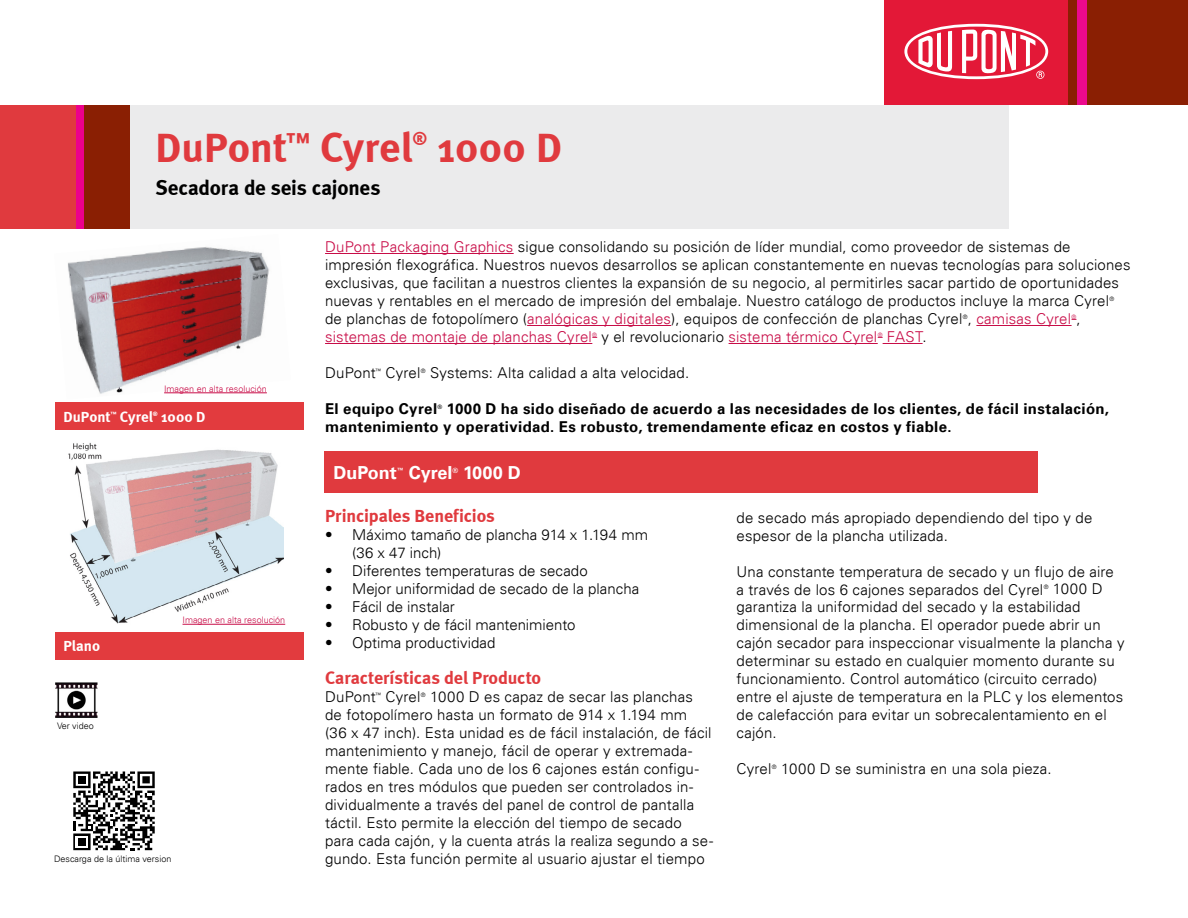
<style>
.page{position:relative;width:1188px;height:918px;background:#fff}
.page>*{position:absolute;margin:0;border:0;box-sizing:border-box;transform-origin:0 0}
.t1{font:700 42px "Meta";letter-spacing:.005em;color:#e03a3e}
.t2{font:700 21px "Meta";letter-spacing:-.01em;color:#000}
.t3{font:700 18px "Meta";letter-spacing:-.005em;color:#e03a3e}
.t4{font:700 18px "Univers LT";color:#fff}
.t5{font:300 15px/18px "Univers LT";letter-spacing:.01em;color:#000}
.t6{font:700 15px/18px "Univers LT";letter-spacing:.025em;color:#000}
.t7{font:300 15px "Univers LT";letter-spacing:.01em;color:#c80c47}
.t8{font:700 15px "Meta";letter-spacing:.005em;color:#fff}
.t9{font:300 9px "Univers LT";color:#c80c47}
.t10{font:300 9px "Univers LT";color:#000}
.t11{font:700 7.2px "Univers LT";color:#fff}
.t12{font:300 6px "Univers LT";color:#000}
.t13{font:300 6px "Univers LT";color:#c80c47}
.t14{font:700 6px "Meta";color:#fff}
.t15{font:700 6px "Univers LT";color:#000}
.s1{color:#c80c47}
.s2{color:#000}
</style>
<div class="page">
<hr style="left:325px;top:253px;width:189px;height:1px;background:#c80c47">
<hr style="left:527px;top:325px;width:144px;height:1px;background:#c80c47">
<hr style="left:976px;top:325px;width:96px;height:1px;background:#c80c47">
<hr style="left:325px;top:343px;width:267px;height:1px;background:#c80c47">
<hr style="left:729px;top:343px;width:149px;height:1px;background:#c80c47">
<hr style="left:883px;top:343px;width:40px;height:1px;background:#c80c47">
<div style="left:324px;top:451px;width:714px;height:42px;background:#e03a3e"></div>
<div style="left:55px;top:402px;width:248px;height:27px;background:#e23b3e"></div>
<div style="left:55px;top:632px;width:248px;height:27px;background:#e23b3e"></div>
<div style="left:75px;top:105px;width:9px;height:124px;background:#ec008c"></div>
<div style="left:0;top:105px;width:76px;height:124px;background:#e03a3e"></div>
<div style="left:84px;top:105px;width:46px;height:124px;background:#8a1f03"></div>
<div style="left:131px;top:105px;width:878px;height:124px;background:#ebebec"></div>
<img style="left:55px;top:682px;width:43px;height:35px">
<img style="left:68px;top:247px;width:202px;height:147px">
<hr style="left:164px;top:393px;width:103px;height:1px;background:#c80c47">
<img style="left:68px;top:442px;width:215px;height:183px">
<hr style="left:183px;top:624px;width:102px;height:1px;background:#c80c47">
<div style="left:1068px;top:0;width:120px;height:104px;background:#8a1f03"></div>
<div style="left:1077px;top:0;width:10px;height:104px;background:#ec098d"></div>
<div style="left:885px;top:0;width:183px;height:104px;background:#e31837"></div>
<svg style="left:904px;top:24px;width:144px;height:55px"></svg>
<svg style="left:73px;top:771px;width:82px;height:79px"></svg>
<h1 class="t1" style="left:156px;top:122px;width:259px">DuPont<sup>™</sup> Cyrel</h1>
<p class="t3" style="left:413px;top:128px;width:16px">®</p>
<h1 class="t1" style="left:437px;top:122px;width:126px">1000 D</h1>
<h2 class="t2" style="left:156px;top:175px;width:226px">Secadora de seis cajones</h2>
<p class="t5" style="left:325px;top:238px;width:807px"><span class="s1">DuPont Packaging Graphics</span> sigue consolidando su posición de líder mundial, como proveedor de sistemas de impresión flexográfica. Nuestros nuevos desarrollos se aplican constantemente en nuevas tecnologías para soluciones exclusivas, que facilitan a nuestros clientes la expansión de su negocio, al permitirles sacar partido de oportunidades nuevas y rentables en el mercado de impresión del embalaje. Nuestro catálogo de productos incluye la marca Cyrel</p>
<p class="t12" style="left:1110px;top:295px;width:6px">®</p>
<p class="t9" style="left:164px;top:383px;width:104px">Imagen en alta resolución</p>
<p class="t8" style="left:63px;top:408px;width:49px">DuPont</p>
<p class="t14" style="left:110px;top:411px;width:8px">™</p>
<p class="t8" style="left:120px;top:408px;width:35px">Cyrel</p>
<p class="t14" style="left:153px;top:411px;width:6px">®</p>
<p class="t8" style="left:161px;top:408px;width:46px">1000 D</p>
<p class="t8" style="left:63px;top:637px;width:38px">Plano</p>
<p class="t10" style="left:57px;top:720px;width:38px">Ver video</p>
<p class="t9" style="left:183px;top:615px;width:104px">Imagen en alta resolución</p>
<p class="t10" style="left:54px;top:853px;width:119px">Descarga de la última version</p>
<p class="t5" style="left:325px;top:310px;width:757px">de planchas de fotopolímero (<span class="s1">analógicas y digitales</span>), equipos de confección de planchas Cyrel , <span class="s1">camisas Cyrel</span> ,</p>
<p class="t12" style="left:963px;top:313px;width:6px">®</p>
<p class="t13" style="left:1072px;top:313px;width:6px">®</p>
<p class="t7" style="left:325px;top:328px;width:268px">sistemas de montaje de planchas Cyrel</p>
<p class="t13" style="left:592px;top:331px;width:6px">®</p>
<p class="t7" style="left:602px;top:328px;width:277px"><span class="s2">y el revolucionario</span> sistema térmico Cyrel</p>
<p class="t13" style="left:878px;top:331px;width:6px">®</p>
<p class="t7" style="left:887px;top:328px;width:41px">FAST<span class="s2">.</span></p>
<p class="t5" style="left:325px;top:364px;width:52px">DuPont</p>
<p class="t12" style="left:376px;top:367px;width:7px">™</p>
<p class="t5" style="left:386px;top:364px;width:36px">Cyrel</p>
<p class="t12" style="left:421px;top:367px;width:6px">®</p>
<p class="t5" style="left:430px;top:364px;width:261px">Systems: Alta calidad a alta velocidad.</p>
<p class="t6" style="left:325px;top:400px;width:114px">El equipo Cyrel</p>
<p class="t15" style="left:438px;top:403px;width:6px">®</p>
<p class="t6" style="left:325px;top:400px;width:785px;text-indent:122px">1000 D ha sido diseñado de acuerdo a las necesidades de los clientes, de fácil instalación, mantenimiento y operatividad. Es robusto, tremendamente eficaz en costos y fiable.</p>
<p class="t4" style="left:333px;top:462px;width:65px">DuPont</p>
<p class="t11" style="left:397px;top:466px;width:9px">™</p>
<p class="t4" style="left:409px;top:462px;width:45px">Cyrel</p>
<p class="t11" style="left:452px;top:466px;width:7px">®</p>
<p class="t4" style="left:463px;top:462px;width:59px">1000 D</p>
<p class="t3" style="left:325px;top:505px;width:171px">Principales Beneficios</p>
<p class="t5" style="left:352px;top:526px;width:297px;text-indent:-27px">• Máximo tamaño de plancha 914 x 1.194 mm (36 x 47 inch)</p>
<p class="t5" style="left:325px;top:562px;width:264px">• Diferentes temperaturas de secado</p>
<p class="t5" style="left:325px;top:580px;width:316px">• Mejor uniformidad de secado de la plancha</p>
<p class="t5" style="left:325px;top:598px;width:131px">• Fácil de instalar</p>
<p class="t5" style="left:325px;top:616px;width:252px">• Robusto y de fácil mantenimiento</p>
<p class="t5" style="left:325px;top:634px;width:172px">• Optima productividad</p>
<p class="t3" style="left:325px;top:667px;width:218px">Características del Producto</p>
<p class="t5" style="left:325px;top:688px;width:52px">DuPont</p>
<p class="t12" style="left:376px;top:691px;width:7px">™</p>
<p class="t5" style="left:386px;top:688px;width:36px">Cyrel</p>
<p class="t12" style="left:421px;top:691px;width:6px">®</p>
<p class="t5" style="left:737px;top:508px;width:357px">de secado más apropiado dependiendo del tipo y de espesor de la plancha utilizada.</p>
<p class="t5" style="left:737px;top:562px;width:379px">Una constante temperatura de secado y un flujo de aire a través de los 6 cajones separados del Cyrel</p>
<p class="t5" style="left:737px;top:580px;width:390px;text-indent:316px">1000 D garantiza la uniformidad del secado y la estabilidad dimensional de la plancha. El operador puede abrir un cajón secador para inspeccionar visualmente la plancha y determinar su estado en cualquier momento durante su funcionamiento. Control automático (circuito cerrado) entre el ajuste de temperatura en la PLC y los elementos de calefacción para evitar un sobrecalentamiento en el cajón.</p>
<p class="t5" style="left:737px;top:760px;width:36px">Cyrel</p>
<p class="t12" style="left:772px;top:764px;width:6px">®</p>
<p class="t5" style="left:781px;top:760px;width:272px">1000 D se suministra en una sola pieza.</p>
<p class="t12" style="left:1044px;top:584px;width:6px">®</p>
<p class="t5" style="left:325px;top:688px;width:390px;text-indent:105px">1000 D es capaz de secar las planchas de fotopolímero hasta un formato de 914 x 1.194 mm<br>(36 x 47 inch). Esta unidad es de fácil instalación, de fácil mantenimiento y manejo, fácil de operar y extremada&shy;mente fiable. Cada uno de los 6 cajones están configu&shy;rados en tres módulos que pueden ser controlados in&shy;dividualmente a través del panel de control de pantalla táctil. Esto permite la elección del tiempo de secado para cada cajón, y la cuenta atrás la realiza segundo a se&shy;gundo. Esta función permite al usuario ajustar el tiempo</p>
</div>
